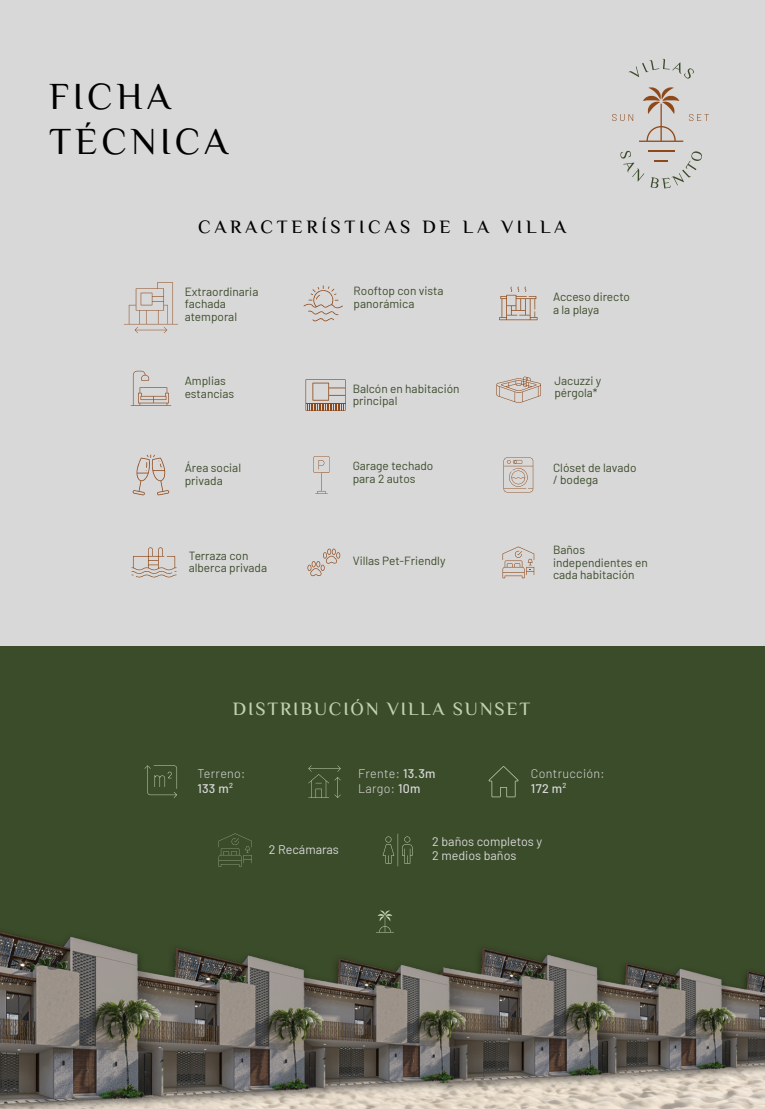
<style>
.page{position:relative;width:765px;height:1109px;background:#d8d8d8}
.page>*{position:absolute;margin:0;border:0;box-sizing:border-box;transform-origin:0 0}
.t1{font:38px/45px "El Messiri";letter-spacing:.1em;color:#010000}
.t2{font:500 18.75px "El Messiri";letter-spacing:.2em;color:#010000}
.t3{font:500 18.75px "El Messiri";letter-spacing:.1em;color:#c0d2ae}
.t4{font:300 12.5px/15px "Barlow";letter-spacing:.025em;color:#d8d8d8}
.t5{font:12.5px/14.2px "Barlow";color:#d7d7d7}
.t6{font:12.5px "Barlow";color:#d8d8d8}
.t7{font:11.88px/12.5px "Barlow";color:#3b4c2a}
.s1{font-weight:500}
</style>
<div class="page">
<div style="left:0;top:646px;width:765px;height:463px;background:#3b4c2a"></div>
<svg style="left:629px;top:59px;width:65px;height:20px"></svg>
<svg style="left:612px;top:114px;width:21px;height:7px"></svg>
<svg style="left:689px;top:114px;width:20px;height:7px"></svg>
<svg style="left:639px;top:87px;width:44px;height:55px"></svg>
<svg style="left:620px;top:150px;width:82px;height:38px"></svg>
<svg style="left:378px;top:910px;width:14px;height:14px"></svg>
<svg style="left:219px;top:833px;width:33px;height:34px"></svg>
<svg style="left:383px;top:834px;width:30px;height:32px"></svg>
<svg style="left:308px;top:765px;width:33px;height:33px"></svg>
<svg style="left:145px;top:765px;width:32px;height:33px"></svg>
<svg style="left:489px;top:766px;width:30px;height:31px"></svg>
<svg style="left:124px;top:282px;width:54px;height:51px"></svg>
<svg style="left:133px;top:455px;width:36px;height:40px"></svg>
<svg style="left:304px;top:285px;width:39px;height:37px"></svg>
<svg style="left:313px;top:456px;width:16px;height:38px"></svg>
<svg style="left:503px;top:457px;width:30px;height:35px"></svg>
<svg style="left:131px;top:371px;width:40px;height:35px"></svg>
<svg style="left:132px;top:547px;width:45px;height:31px"></svg>
<svg style="left:499px;top:287px;width:39px;height:33px"></svg>
<svg style="left:307px;top:549px;width:33px;height:27px"></svg>
<svg style="left:503px;top:546px;width:31px;height:32px"></svg>
<svg style="left:496px;top:376px;width:45px;height:27px"></svg>
<svg style="left:306px;top:379px;width:40px;height:32px"></svg>
<img style="left:0;top:924px;width:765px;height:184px">
<h1 class="t1" style="left:49px;top:76px;width:180px">FICHA<br>TÉCNICA</h1>
<h2 class="t2" style="left:198px;top:214px;width:370px">CARACTERÍSTICAS DE LA VILLA</h2>
<p class="t7" style="left:185px;top:285px;width:75px">Extraordinaria fachada atemporal</p>
<p class="t7" style="left:185px;top:374px;width:51px">Amplias estancias</p>
<p class="t7" style="left:354px;top:284px;width:92px">Rooftop con vista panorámica</p>
<p class="t7" style="left:353px;top:381px;width:108px">Balcón en habitación principal</p>
<p class="t7" style="left:553px;top:290px;width:79px">Acceso directo a la playa</p>
<p class="t7" style="left:554px;top:373px;width:48px">Jacuzzi y pérgola*</p>
<p class="t7" style="left:185px;top:461px;width:58px">Área social privada</p>
<p class="t7" style="left:353px;top:459px;width:82px">Garage techado para 2 autos</p>
<p class="t7" style="left:553px;top:460px;width:85px">Clóset de lavado / bodega</p>
<p class="t7" style="left:189px;top:548px;width:80px">Terraza con alberca privada</p>
<p class="t7" style="left:353px;top:553px;width:94px">Villas Pet-Friendly</p>
<p class="t7" style="left:553px;top:543px;width:96px">Baños independientes en cada habitación</p>
<h2 class="t3" style="left:233px;top:696px;width:299px">DISTRIBUCIÓN VILLA SUNSET</h2>
<p class="t4" style="left:197px;top:765px;width:50px">Terreno:<br><span class="s1">133 m</span><sup>2</sup></p>
<p class="t4" style="left:531px;top:765px;width:75px">Contrucción:<br><span class="s1">172 m</span><sup>2</sup></p>
<p class="t4" style="left:358px;top:765px;width:79px">Frente: <span class="s1">13.3m<br></span>Largo: <span class="s1">10m</span></p>
<p class="t6" style="left:269px;top:841px;width:71px">2 Recámaras</p>
<p class="t5" style="left:432px;top:833px;width:111px">2 baños completos y<br>2 medios baños</p>
</div>
